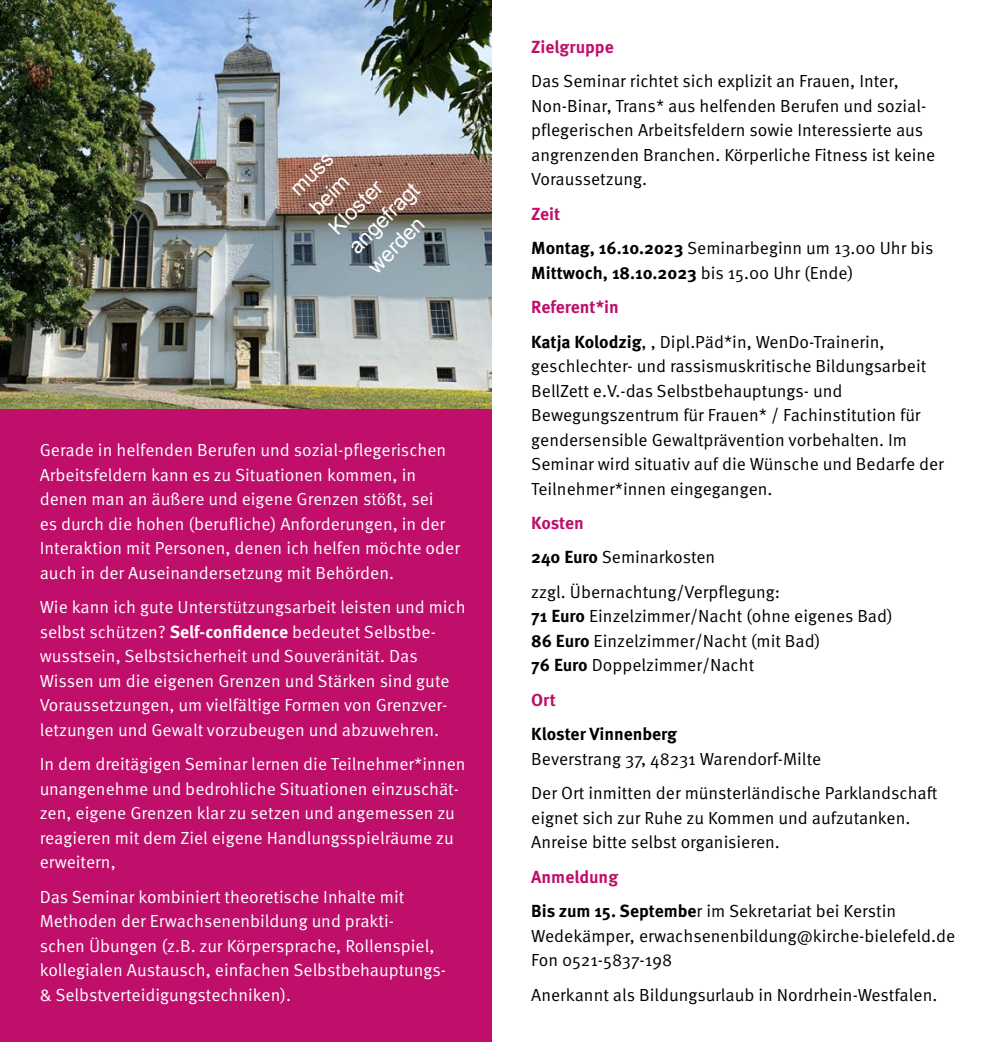
<style>
.page{position:relative;width:983px;height:1042px;background:#fff}
.page>*{position:absolute;margin:0;border:0;box-sizing:border-box;transform-origin:0 0}
.t1{font:21.35px/27.5px "Arial";color:#fff}
.t2{font:17.5px/24.5px "Meta Pro Norm";color:#000}
.t3{font:17.5px/24.5px "Meta Pro Norm";color:#fff}
.t4{font:700 17.5px/34.5px "Meta Pro";color:#000}
.t5{font:700 17.5px "Meta Pro";color:#bf0f6a}
.s1{font-family:"Meta Pro";font-weight:700}
.s2{font-family:"Meta Pro Norm";font-weight:400}
.s3{color:#bf0f6a}
</style>
<div class="page">
<div style="left:0;top:221px;width:491px;height:821px;background:#bf0f6a"></div>
<img style="left:0;top:0;width:491px;height:408px">
<p class="t1" style="left:284px;top:182px;width:91px;rotate:-45deg">muss beim<br>Kloster angefragt werden</p>
<p class="t3" style="left:40px;top:437px;width:422px">Gerade in helfenden Berufen und sozial-pflegerischen Arbeitsfeldern kann es zu Situationen kommen, in denen man an äußere und eigene Grenzen stößt, sei<br>es durch die hohen (berufliche) Anforderungen, in der Interaktion mit Personen, denen ich helfen möchte oder auch in der Auseinandersetzung mit Behörden.</p>
<p class="t3" style="left:40px;top:594px;width:427px">Wie kann ich gute Unterstützungsarbeit leisten und mich selbst schützen? <span class="s1">Self-confidence</span> bedeutet Selbstbe&shy;wusstsein, Selbstsicherheit und Souveränität. Das Wissen um die eigenen Grenzen und Stärken sind gute Voraussetzungen, um vielfältige Formen von Grenzver&shy;letzungen und Gewalt vorzubeugen und abzuwehren.</p>
<p class="t3" style="left:40px;top:751px;width:427px">In dem dreitägigen Seminar lernen die Teilnehmer*innen unangenehme und bedrohliche Situationen einzuschät&shy;zen, eigene Grenzen klar zu setzen und angemessen zu reagieren mit dem Ziel eigene Handlungsspielräume zu erweitern,</p>
<p class="t3" style="left:40px;top:883px;width:408px">Das Seminar kombiniert theoretische Inhalte mit Methoden der Erwachsenenbildung und prakti-<br>schen Übungen (z.B. zur Körpersprache, Rollenspiel, kollegialen Austausch, einfachen Selbstbehauptungs-&amp; Selbstverteidigungstechniken).</p>
<p class="t5" style="left:531px;top:33px;width:84px">Zielgruppe</p>
<p class="t2" style="left:531px;top:68px;width:405px">Das Seminar richtet sich explizit an Frauen, Inter, Non-Binar, Trans* aus helfenden Berufen und sozial&shy;pflegerischen Arbeitsfeldern sowie Interessierte aus angrenzenden Branchen. Körperliche Fitness ist keine Voraussetzung.</p>
<p class="t5" style="left:531px;top:200px;width:31px">Zeit</p>
<p class="t2" style="left:531px;top:235px;width:403px"><span class="s1">Montag, 16.10.2023</span> Seminarbeginn um 13.00 Uhr bis</p>
<p class="t4" style="left:531px;top:254px;width:323px">Mittwoch, 18.10.2023 <span class="s2">bis 15.00 Uhr (Ende)<br></span><span class="s3">Referent*in</span></p>
<p class="t2" style="left:531px;top:328px;width:414px"><span class="s1">Katja Kolodzig</span>, , Dipl.Päd*in, WenDo-Trainerin, geschlechter- und rassismuskritische Bildungsarbeit BellZett e.V.-das Selbstbehauptungs- und Bewegungszentrum für Frauen* / Fachinstitution für gendersensible Gewaltprävention vorbehalten. Im Seminar wird situativ auf die Wünsche und Bedarfe der Teilnehmer*innen eingegangen.</p>
<p class="t5" style="left:531px;top:509px;width:54px">Kosten</p>
<p class="t2" style="left:531px;top:539px;width:250px;line-height:34.5px"><span class="s1">240 Euro</span> Seminarkosten<br>zzgl. Übernachtung/Verpflegung:</p>
<p class="t2" style="left:531px;top:603px;width:363px"><span class="s1">71 Euro</span> Einzelzimmer/Nacht (ohne eigenes Bad)<br><span class="s1">86 Euro</span> Einzelzimmer/Nacht (mit Bad)<br><span class="s1">76 Euro</span> Doppelzimmer/Nacht</p>
<p class="t5" style="left:531px;top:686px;width:26px">Ort</p>
<p class="t4" style="left:531px;top:716px;width:147px">Kloster Vinnenberg</p>
<p class="t2" style="left:531px;top:740px;width:407px;line-height:34.5px">Beverstrang 37, 48231 Warendorf-Milte<br>Der Ort inmitten der münsterländische Parklandschaft</p>
<p class="t2" style="left:531px;top:804px;width:380px">eignet sich zur Ruhe zu Kommen und aufzutanken.<br>Anreise bitte selbst organisieren.</p>
<p class="t5" style="left:531px;top:863px;width:88px">Anmeldung</p>
<p class="t2" style="left:531px;top:897px;width:425px"><span class="s1">Bis zum 15. Septembe</span>r im Sekretariat bei Kerstin<br>Wedekämper, erwachsenenbildung@kirche-bielefeld.de<br>Fon 0521-5837-198</p>
<p class="t2" style="left:531px;top:981px;width:407px">Anerkannt als Bildungsurlaub in Nordrhein-Westfalen.</p>
</div>
